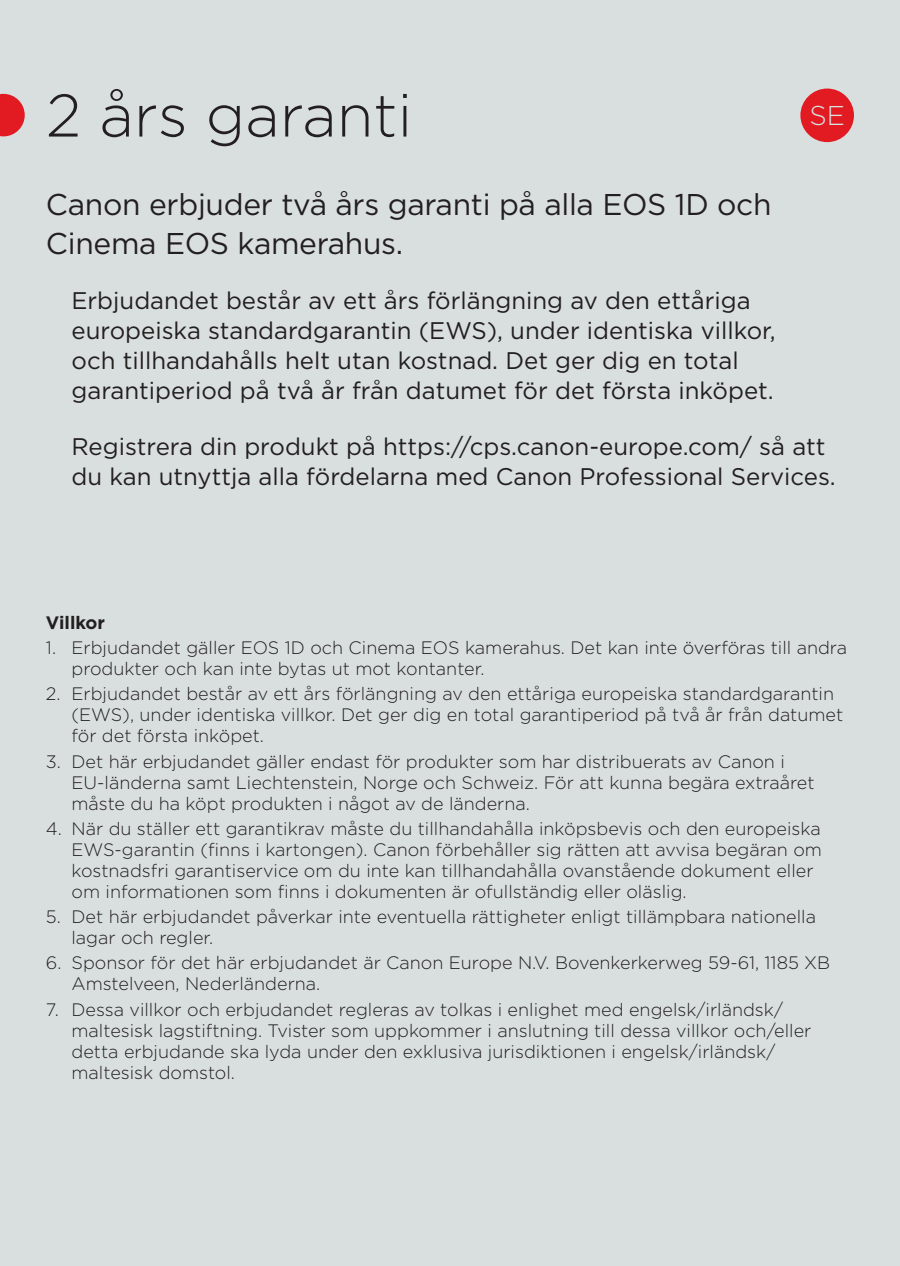
<style>
.page{position:relative;width:900px;height:1266px;background:#d9dfdf}
.page>*{position:absolute;margin:0;border:0;box-sizing:border-box;transform-origin:0 0}
.t1{font:300 60px "Gotham";color:#231f20}
.t2{font:30px/39px "Gotham";letter-spacing:-.01em;color:#231f20}
.t3{font:300 27.3px "Gotham";color:#d9dfdf}
.t4{font:24px/30px "Gotham";color:#231f20}
.t5{font:300 18px/21px "Gotham";color:#231f20}
.t6{font:700 18px "Gotham";color:#231f20}
</style>
<div class="page">
<svg style="left:0;top:94px;width:25px;height:42px"></svg>
<div style="left:800px;top:89px;width:54px;height:53px;background:#e21a21;border-radius:50%"></div>
<h1 class="t1" style="left:46px;top:77px;width:368px">2 års garanti</h1>
<h3 class="t3" style="left:809px;top:98px;width:37px">SE</h3>
<h2 class="t2" style="left:46px;top:184px;width:727px">Canon erbjuder två års garanti på alla EOS 1D och<br>Cinema EOS kamerahus.</h2>
<p class="t4" style="left:72px;top:285px;width:706px">Erbjudandet består av ett års förlängning av den ettåriga europeiska standardgarantin (EWS), under identiska villkor, och tillhandahålls helt utan kostnad. Det ger dig en total garantiperiod på två år från datumet för det första inköpet.</p>
<h3 class="t4" style="left:72px;top:431px;width:766px">Registrera din produkt på https://cps.canon-europe.com/ så att du kan utnyttja alla fördelarna med Canon Professional Services.</h3>
<p class="t6" style="left:46px;top:610px;width:61px">Villkor</p>
<p class="t5" style="left:71px;top:636px;width:777px;text-indent:-26px">1. Erbjudandet gäller EOS 1D och Cinema EOS kamerahus. Det kan inte överföras till andra produkter och kan inte bytas ut mot kontanter.</p>
<p class="t5" style="left:71px;top:683px;width:773px;text-indent:-26px">2. Erbjudandet består av ett års förlängning av den ettåriga europeiska standardgarantin (EWS), under identiska villkor. Det ger dig en total garantiperiod på två år från datumet för det första inköpet.</p>
<p class="t5" style="left:71px;top:750px;width:744px;text-indent:-26px">3. Det här erbjudandet gäller endast för produkter som har distribuerats av Canon i<br>EU-länderna samt Liechtenstein, Norge och Schweiz. För att kunna begära extraåret måste du ha köpt produkten i något av de länderna.</p>
<p class="t5" style="left:71px;top:817px;width:752px;text-indent:-26px">4. När du ställer ett garantikrav måste du tillhandahålla inköpsbevis och den europeiska EWS-garantin (finns i kartongen). Canon förbehåller sig rätten att avvisa begäran om kostnadsfri garantiservice om du inte kan tillhandahålla ovanstående dokument eller om informationen som finns i dokumenten är ofullständig eller oläslig.</p>
<p class="t5" style="left:71px;top:905px;width:746px;text-indent:-26px">5. Det här erbjudandet påverkar inte eventuella rättigheter enligt tillämpbara nationella lagar och regler.</p>
<p class="t5" style="left:71px;top:952px;width:760px;text-indent:-26px">6. Sponsor för det här erbjudandet är Canon Europe N.V. Bovenkerkerweg 59-61, 1185 XB<br>Amstelveen, Nederländerna.</p>
<p class="t5" style="left:71px;top:998px;width:741px;text-indent:-26px">7. Dessa villkor och erbjudandet regleras av tolkas i enlighet med engelsk/irländsk/ maltesisk lagstiftning. Tvister som uppkommer i anslutning till dessa villkor och/eller detta erbjudande ska lyda under den exklusiva jurisdiktionen i engelsk/irländsk/ maltesisk domstol.</p>
</div>
